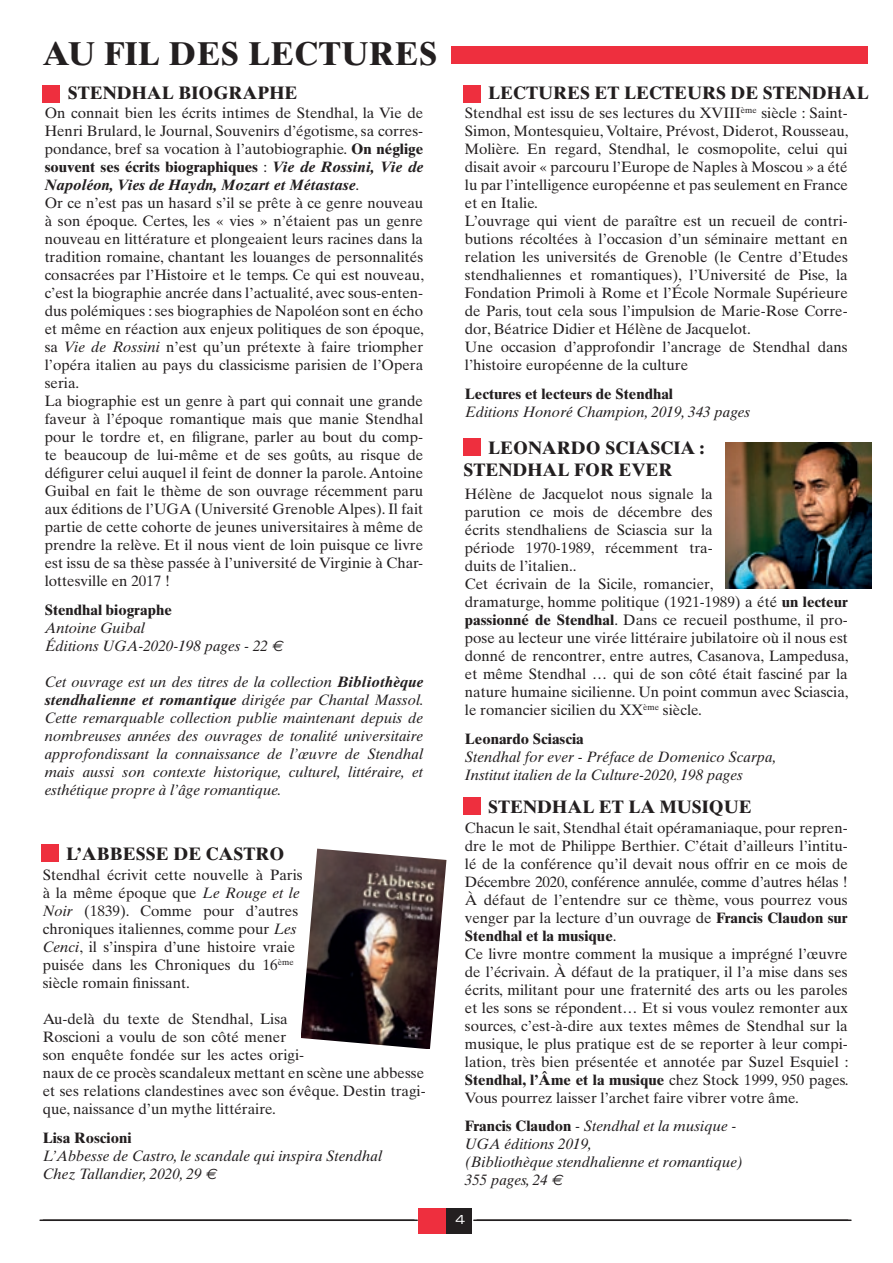
<style>
.page{position:relative;width:893px;height:1263px;background:#fff}
.page>*{position:absolute;margin:0;border:0;box-sizing:border-box;transform-origin:0 0}
.t1{font:700 33px "Times Ten";letter-spacing:.01em;color:#231f20}
.t2{font:700 18px "Times Ten";color:#231f20}
.t3{font:15px/18px "Times Ten";color:#231f20}
.t4{font:italic 15px/18px "Times Ten";color:#231f20}
.t5{font:700 15px "Times Ten";color:#231f20}
.t6{font:expanded 12px "Unitus B";color:#fff}
.s1{font-weight:700}
.s2{font-weight:700;font-style:italic}
.s3{font-style:italic}
.s4{font-family:"Euro Sans"}
.s5{font-weight:700;font-style:normal}
</style>
<div class="page">
<hr style="left:40px;top:1219px;width:374px;height:2px;background:#231f20">
<hr style="left:474px;top:1219px;width:374px;height:2px;background:#231f20">
<div style="left:418px;top:1208px;width:25px;height:25px;background:#ee2f3e"></div>
<hr style="left:43px;top:1219px;width:374px;height:2px;background:#231f20">
<hr style="left:477px;top:1219px;width:374px;height:2px;background:#231f20">
<div style="left:421px;top:1208px;width:25px;height:25px;background:#ee2f3e"></div>
<div style="left:446px;top:1208px;width:26px;height:25px;background:#231f20"></div>
<div style="left:452px;top:46px;width:416px;height:17px;background:#ee2f3e"></div>
<div style="left:464px;top:797px;width:17px;height:17px;background:#ee2f3e"></div>
<div style="left:43px;top:85px;width:17px;height:17px;background:#ee2f3e"></div>
<div style="left:464px;top:85px;width:17px;height:17px;background:#ee2f3e"></div>
<div style="left:42px;top:845px;width:17px;height:17px;background:#ee2f3e"></div>
<img style="left:301px;top:849px;width:145px;height:200px">
<div style="left:464px;top:438px;width:17px;height:17px;background:#ee2f3e"></div>
<img style="left:725px;top:442px;width:147px;height:146px">
<h1 class="t1" style="left:43px;top:34px;width:394px">AU FIL DES LECTURES</h1>
<p class="t2" style="left:68px;top:82px;width:231px">STENDHAL BIOGRAPHE</p>
<p class="t3" style="left:45px;top:104px;width:381px">On connait bien les écrits intimes de Stendhal, la Vie de Henri Brulard, le Journal, Souvenirs d’égotisme, sa corres&shy;pondance, bref sa vocation à l’autobiographie. <span class="s1">On néglige souvent ses écrits biographiques</span> : <span class="s2">Vie de Rossini, Vie de Napoléon, Vies de Haydn, Mozart et Métastase</span>.<br>Or ce n’est pas un hasard s’il se prête à ce genre nouveau à son époque. Certes, les « vies » n’étaient pas un genre nouveau en littérature et plongeaient leurs racines dans la tradition romaine, chantant les louanges de personnalités consacrées par l’Histoire et le temps. Ce qui est nouveau, c’est la biographie ancrée dans l’actualité, avec sous-enten&shy;dus polémiques : ses biographies de Napoléon sont en écho et même en réaction aux enjeux politiques de son époque, sa <span class="s3">Vie de Rossini</span> n’est qu’un prétexte à faire triompher l’opéra italien au pays du classicisme parisien de l’Opera seria.<br>La biographie est un genre à part qui connait une grande faveur à l’époque romantique mais que manie Stendhal pour le tordre et, en filigrane, parler au bout du comp&shy;te beaucoup de lui-même et de ses goûts, au risque de défigurer celui auquel il feint de donner la parole. Antoine Guibal en fait le thème de son ouvrage récemment paru aux éditions de l’UGA (Université Grenoble Alpes). Il fait partie de cette cohorte de jeunes universitaires à même de prendre la relève. Et il nous vient de loin puisque ce livre est issu de sa thèse passée à l’université de Virginie à Char&shy;lottesville en 2017 !</p>
<p class="t5" style="left:45px;top:600px;width:129px">Stendhal biographe</p>
<p class="t4" style="left:45px;top:618px;width:240px">Antoine Guibal<br>Éditions UGA-2020-198 pages - 22 <span class="s4">E</span></p>
<p class="t4" style="left:45px;top:672px;width:381px;text-align:justify">Cet ouvrage est un des titres de la collection <span class="s1">Bibliothèque stendhalienne et romantique</span> dirigée par Chantal Massol.<br>Cette remarquable collection publie maintenant depuis de nombreuses années des ouvrages de tonalité universitaire approfondissant la connaissance de l’œuvre de Stendhal mais aussi son contexte historique, culturel, littéraire, et esthétique propre à l’âge romantique.</p>
<p class="t2" style="left:66px;top:843px;width:30px">L’Abbe</p>
<p class="t2" style="left:136px;top:843px;width:150px">sse de Castro</p>
<p class="t3" style="left:43px;top:866px;width:261px">Stendhal écrivit cette nouvelle à Paris à la même époque que <span class="s3">Le Rouge et le Noir</span> (1839). Comme pour d’autres chroniques italiennes, comme pour <span class="s3">Les Cenci</span>, il s’inspira d’une histoire vraie puisée dans les Chroniques du 16<sup>ème </sup>siècle romain finissant.</p>
<p class="t3" style="left:43px;top:1010px;width:384px">Au-delà du texte de Stendhal, Lisa<br>Roscioni a voulu de son côté mener<br>son enquête fondée sur les actes origi-<br>naux de ce procès scandaleux mettant en scène une abbesse et ses relations clandestines avec son évêque. Destin tragi&shy;que, naissance d’un mythe littéraire.</p>
<p class="t5" style="left:43px;top:1128px;width:90px">Lisa Roscioni</p>
<p class="t4" style="left:43px;top:1146px;width:341px">L’Abbesse de Castro, le scandale qui inspira Stendhal<br>Chez Tallandier, 2020, 29 <span class="s4">E</span></p>
<p class="t2" style="left:488px;top:82px;width:213px">LECTURES ET LECTEURS</p>
<p class="t2" style="left:730px;top:82px;width:140px">DE STENDHAL</p>
<p class="t3" style="left:465px;top:104px;width:385px">Stendhal est issu de ses lectures du XVIII<sup>ème</sup> siècle : Saint-Simon, Montesquieu, Voltaire, Prévost, Diderot, Rousseau, Molière. En regard, Stendhal, le cosmopolite, celui qui disait avoir « parcouru l’Europe de Naples à Moscou » a été lu par l’intelligence européenne et pas seulement en France et en Italie.<br>L’ouvrage qui vient de paraître est un recueil de contri&shy;butions récoltées à l’occasion d’un séminaire mettant en relation les universités de Grenoble (le Centre d’Etudes stendhaliennes et romantiques), l’Université de Pise, la Fondation Primoli à Rome et l’École Normale Supérieure de Paris, tout cela sous l’impulsion de Marie-Rose Corre&shy;dor, Béatrice Didier et Hélène de Jacquelot.<br>Une occasion d’approfondir l’ancrage de Stendhal dans l’histoire européenne de la culture</p>
<p class="t5" style="left:465px;top:384px;width:210px">Lectures et lecteurs de Stendhal</p>
<p class="t4" style="left:465px;top:402px;width:287px">Editions Honoré Champion, 2019, 343 pages</p>
<p class="t2" style="left:488px;top:437px;width:218px">Le onardo Sciascia :</p>
<p class="t2" style="left:463px;top:459px;width:13px">Sten</p>
<p class="t2" style="left:512px;top:459px;width:120px">dhal for eve</p>
<p class="t2" style="left:658px;top:459px;width:16px">r</p>
<p class="t3" style="left:465px;top:485px;width:385px">Hélène de Jacquelot nous signale la<br>parution ce mois de décembre des<br>écrits stendhaliens de Sciascia sur la<br>période 1970-1989, récemment tra-<br>duits de l’italien..<br>Cet écrivain de la Sicile, romancier,<br>dramaturge, homme politique (1921-1989) a été <span class="s1">un lecteur passionné de Stendhal</span>. Dans ce recueil posthume, il pro&shy;pose au lecteur une virée littéraire jubilatoire où il nous est donné de rencontrer, entre autres, Casanova, Lampedusa, et même Stendhal … qui de son côté était fasciné par la nature humaine sicilienne. Un point commun avec Sciascia, le romancier sicilien du XX<sup>ème</sup> siècle.</p>
<p class="t5" style="left:465px;top:729px;width:120px">Leonardo Sciascia</p>
<p class="t4" style="left:465px;top:747px;width:313px">Stendhal for ever - Préface de Domenico Scarpa,<br>Institut italien de la Culture-2020, 198 pages</p>
<p class="t2" style="left:488px;top:796px;width:265px">STENDHAL ET LA MUSIQUE</p>
<p class="t3" style="left:465px;top:819px;width:385px">Chacun le sait, Stendhal était opéramaniaque, pour repren&shy;dre le mot de Philippe Berthier. C’était d’ailleurs l’intitu&shy;lé de la conférence qu’il devait nous offrir en ce mois de Décembre 2020, conférence annulée, comme d’autres hélas !<br>À défaut de l’entendre sur ce thème, vous pourrez vous venger par la lecture d’un ouvrage de <span class="s1">Francis Claudon sur Stendhal et la musique</span>.<br>Ce livre montre comment la musique a imprégné l’œuvre de l’écrivain. À défaut de la pratiquer, il l’a mise dans ses écrits, militant pour une fraternité des arts ou les paroles et les sons se répondent… Et si vous voulez remonter aux sources, c’est-à-dire aux textes mêmes de Stendhal sur la musique, le plus pratique est de se reporter à leur compi&shy;lation, très bien présentée et annotée par Suzel Esquiel :<br><span class="s1">Stendhal, l’Âme et la musique</span> chez Stock 1999, 950 pages.<br>Vous pourrez laisser l’archet faire vibrer votre âme.</p>
<p class="t4" style="left:465px;top:1117px;width:279px"><span class="s5">Francis Claudon</span> - Stendhal et la musique -<br>UGA éditions 2019,<br>(Bibliothèque stendhalienne et romantique)<br>355 pages, 24 <span class="s4">E</span></p>
<p class="t6" style="left:451px;top:1212px;width:16px">54</p>
</div>
